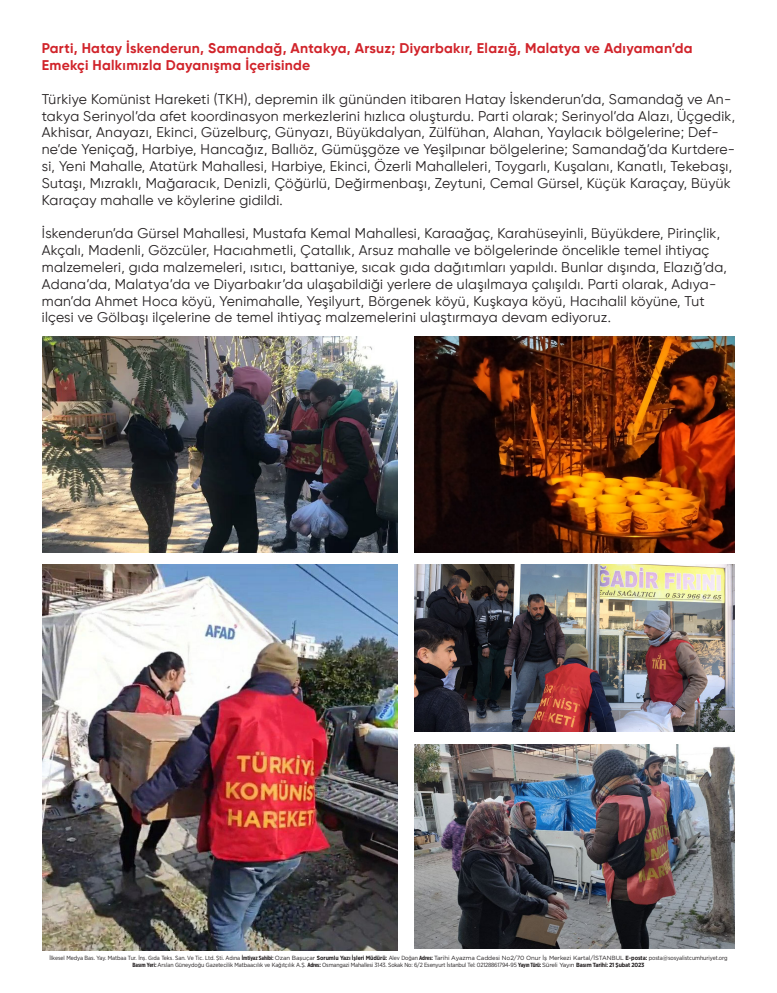
<style>
.page{position:relative;width:777px;height:993px;background:#fff}
.page>*{position:absolute;margin:0;border:0;box-sizing:border-box;transform-origin:0 0}
.t1{font:14px/16.8px "Gilroy";letter-spacing:.02em;color:#231f20}
.t2{font:700 14px/16.8px "Gilroy";letter-spacing:.02em;color:#d1232a}
.t3{font:6px/7.2px "Gotham Narrow";letter-spacing:-.01em;color:#231f20;text-align:center}
.s1{font-family:"Gotham X Narrow";font-weight:700}
.s2{font-family:"Gotham"}
.s3{font-weight:700}
</style>
<div class="page">
<img style="left:43px;top:336px;width:354px;height:216px">
<img style="left:415px;top:336px;width:319px;height:216px">
<img style="left:415px;top:564px;width:319px;height:166px">
<img style="left:43px;top:564px;width:354px;height:386px">
<img style="left:415px;top:744px;width:319px;height:204px">
<p class="t2" style="left:42px;top:40px;width:652px">Parti, Hatay İskenderun, Samandağ, Antakya, Arsuz; Diyarbakır, Elazığ, Malatya ve Adıyaman’da<br>Emekçi Halkımızla Dayanışma İçerisinde</p>
<p class="t1" style="left:42px;top:90px;width:695px">Türkiye Komünist Hareketi (TKH), depremin ilk gününden itibaren Hatay İskenderun’da, Samandağ ve An&shy;takya Serinyol’da afet koordinasyon merkezlerini hızlıca oluşturdu. Parti olarak; Serinyol’da Alazı, Üçgedik, Akhisar, Anayazı, Ekinci, Güzelburç, Günyazı, Büyükdalyan, Zülfühan, Alahan, Yaylacık bölgelerine; Def&shy;ne’de Yeniçağ, Harbiye, Hancağız, Ballıöz, Gümüşgöze ve Yeşilpınar bölgelerine; Samandağ’da Kurtdere&shy;si, Yeni Mahalle, Atatürk Mahallesi, Harbiye, Ekinci, Özerli Mahalleleri, Toygarlı, Kuşalanı, Kanatlı, Tekebaşı, Sutaşı, Mızraklı, Mağaracık, Denizli, Çöğürlü, Değirmenbaşı, Zeytuni, Cemal Gürsel, Küçük Karaçay, Büyük Karaçay mahalle ve köylerine gidildi.</p>
<p class="t1" style="left:42px;top:225px;width:686px">İskenderun’da Gürsel Mahallesi, Mustafa Kemal Mahallesi, Karaağaç, Karahüseyinli, Büyükdere, Pirinçlik, Akçalı, Madenli, Gözcüler, Hacıahmetli, Çatallık, Arsuz mahalle ve bölgelerinde öncelikle temel ihtiyaç malzemeleri, gıda malzemeleri, ısıtıcı, battaniye, sıcak gıda dağıtımları yapıldı. Bunlar dışında, Elazığ’da, Adana’da, Malatya’da ve Diyarbakır’da ulaşabildiği yerlere de ulaşılmaya çalışıldı. Parti olarak, Adıya&shy;man’da Ahmet Hoca köyü, Yenimahalle, Yeşilyurt, Börgenek köyü, Kuşkaya köyü, Hacıhalil köyüne, Tut ilçesi ve Gölbaşı ilçelerine de temel ihtiyaç malzemelerini ulaştırmaya devam ediyoruz.</p>
<p class="t3" style="left:49px;top:953px;width:679px">İlkesel Medya Bas. Yay. Matbaa Tur. İnş. Gıda Teks. San. Ve Tic. Ltd. Şti. Adına <span class="s1">İmtiyaz Sahibi:</span> <span class="s2">Ozan Başuçar</span> <span class="s3">Sorumlu Yazı İşleri Müdürü:</span> Alev Doğan <span class="s1">Adres:</span> <span class="s2">Tarihi Ayazma Caddesi No2/70 Onur İş Merkezi Kartal/İSTANBUL</span> <span class="s3">E-posta:</span> posta@sosyalistcumhuriyet.org<br><span class="s1">Basım Yeri:</span> Arslan Güneydoğu Gazetecilik Matbaacılık ve Kağıtçılık A.Ş. <span class="s1">Adres:</span> Osmangazi Mahallesi 3143. Sokak No: 6/2 Esenyurt İstanbul Tel: 02128861794-95 <span class="s1">Yayın Türü:</span> <span class="s2">Süreli Yayın</span> <span class="s3">Basım Tarihi: 21 Şubat 2023</span></p>
</div>
